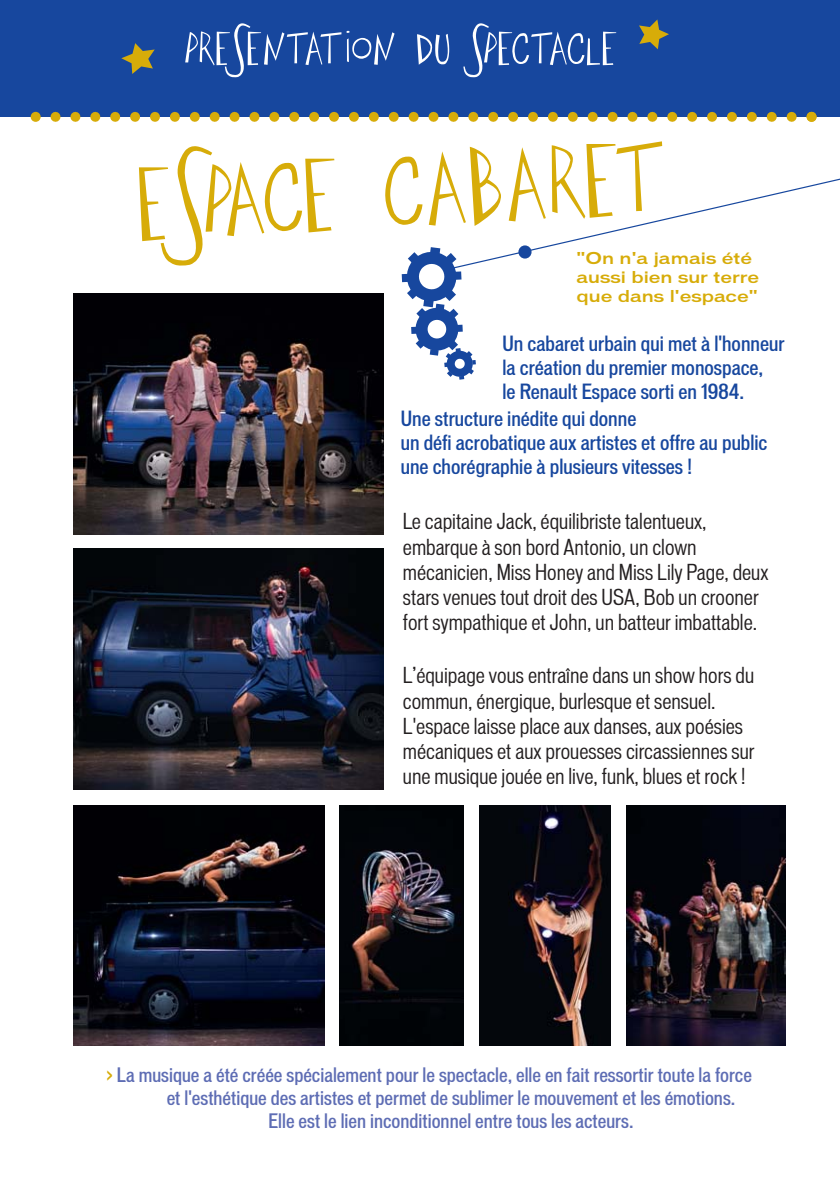
<style>
.page{position:relative;width:840px;height:1191px;background:#fff}
.page>*{position:absolute;margin:0;border:0;box-sizing:border-box;transform-origin:0 0}
.t1{font:110px "Big Fish Ensemble";color:#d7ac09}
.t2{font:50px "Big Fish Ensemble";color:#fff}
.t3{font:condensed 21px/25.2px "Vonnes";color:#231f20}
.t4{font:500 condensed 20px/24px "Vonnes";color:#17479e}
.t5{font:500 condensed 19px "Vonnes";color:#5e6db4}
.t6{font:500 expanded 15.6px/18.8px "Vonnes";color:#d7ac09}
.s1{color:#d7ac09}
</style>
<div class="page">
<div style="left:0;top:0;width:839px;height:117px;background:#17479e"></div>
<svg style="left:31px;top:112px;width:785px;height:10px"></svg>
<img style="left:73px;top:293px;width:310px;height:241px">
<img style="left:73px;top:548px;width:310px;height:241px">
<img style="left:339px;top:805px;width:124px;height:240px">
<img style="left:73px;top:805px;width:251px;height:240px">
<img style="left:479px;top:805px;width:131px;height:240px">
<img style="left:626px;top:805px;width:158px;height:240px">
<svg style="left:121px;top:43px;width:34px;height:31px"></svg>
<svg style="left:639px;top:19px;width:29px;height:30px"></svg>
<div style="left:401px;top:274px;width:7px;height:8px;background:#17479e"></div>
<svg style="left:404px;top:178px;width:435px;height:202px"></svg>
<div style="left:518px;top:245px;width:13px;height:13px;background:#17479e;border-radius:50%"></div>
<h2 class="t2" style="left:185px;top:19px;width:435px">PRESENTATION DU SPECTACLE</h2>
<h1 class="t1" style="left:137px;top:139px;width:531px;rotate:-3deg">ESPACE CABARET</h1>
<p class="t6" style="left:576px;top:250px;width:184px">"On n'a jamais été aussi bien sur terre que dans l'espace"</p>
<p class="t4" style="left:502px;top:333px;width:283px">Un cabaret urbain qui met à l'honneur la création du premier monospace,<br>le Renault Espace sorti en 1984.</p>
<p class="t4" style="left:400px;top:408px;width:368px">Une structure inédite qui donne<br>un défi acrobatique aux artistes et offre au public une chorégraphie à plusieurs vitesses !</p>
<p class="t3" style="left:403px;top:510px;width:367px">Le capitaine Jack, équilibriste talentueux, embarque à son bord Antonio, un clown mécanicien, Miss Honey and Miss Lily Page, deux stars venues tout droit des USA, Bob un crooner fort sympathique et John, un batteur imbattable.</p>
<p class="t3" style="left:403px;top:664px;width:353px">L’équipage vous entraîne dans un show hors du commun, énergique, burlesque et sensuel.<br>L'espace laisse place aux danses, aux poésies mécaniques et aux prouesses circassiennes sur une musique jouée en live, funk, blues et rock !</p>
<p class="t5" style="left:106px;top:1067px;width:646px"><span class="s1">&gt;</span> La musique a été créée spécialement pour le spectacle, elle en fait ressortir toute la force</p>
<p class="t5" style="left:167px;top:1090px;width:570px">et l'esthétique des artistes et permet de sublimer le mouvement et les émotions.</p>
<p class="t5" style="left:268px;top:1113px;width:366px">Elle est le lien inconditionnel entre tous les acteurs.</p>
</div>
